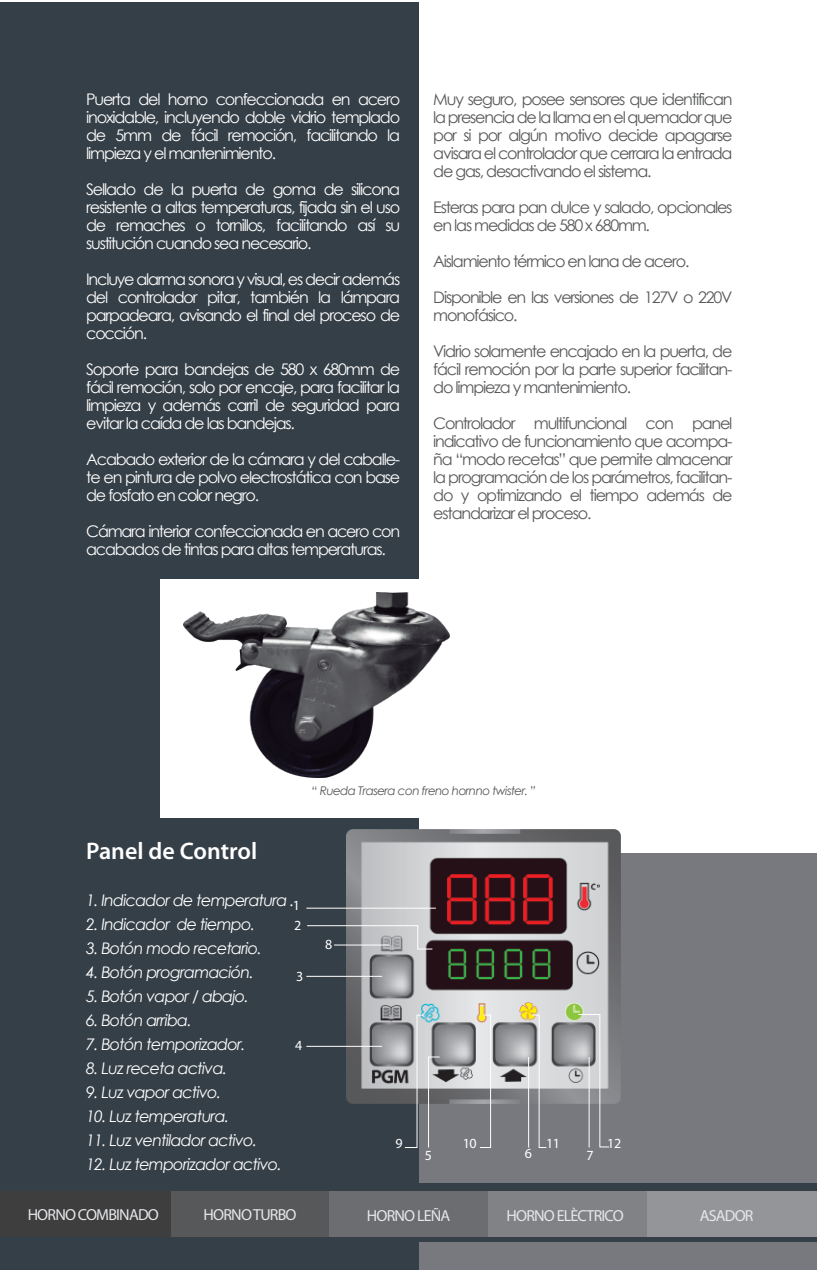
<style>
.page{position:relative;width:817px;height:1270px;background:#fff}
.page>*{position:absolute;margin:0;border:0;box-sizing:border-box;transform-origin:0 0}
.t1{font:600 24px "Myriad Pro";color:#fff}
.t2{font:16px/18px "Century Gothic";letter-spacing:-.075em;color:#fff;text-align:justify}
.t3{font:16px/18px "Century Gothic";letter-spacing:-.075em;color:#57585a;text-align:justify}
.t4{font:italic 16px "Century Gothic";letter-spacing:-.05em;color:#fff}
.t5{font:16px "Myriad Pro";letter-spacing:-.05em;color:#e6e7e9}
.t6{font:14px/19.8px "Myriad Pro";color:#fff}
.t7{font:italic 12px "Century Gothic";letter-spacing:-.05em;color:#57585a}
</style>
<div class="page">
<div style="left:0;top:853px;width:816px;height:417px;background:#77797f"></div>
<div style="left:0;top:2px;width:418px;height:1268px;background:#353f47"></div>
<div style="left:160px;top:579px;width:331px;height:239px;background:#fff"></div>
<img style="left:184px;top:593px;width:266px;height:185px">
<div style="left:0;top:1184px;width:816px;height:58px;background:#353f47"></div>
<div style="left:0;top:1191px;width:171px;height:45px;background:#3e3e3f"></div>
<div style="left:171px;top:1191px;width:158px;height:45px;background:#57585a"></div>
<div style="left:329px;top:1191px;width:159px;height:45px;background:#6c6d70"></div>
<div style="left:488px;top:1191px;width:159px;height:45px;background:#808285"></div>
<div style="left:647px;top:1191px;width:169px;height:45px;background:#939598"></div>
<img style="left:346px;top:829px;width:274px;height:274px">
<hr style="left:306px;top:908px;width:130px;height:1px;background:#fff">
<hr style="left:306px;top:976px;width:76px;height:1px;background:#fff">
<hr style="left:306px;top:1046px;width:76px;height:1px;background:#fff">
<svg style="left:404px;top:1014px;width:36px;height:134px"></svg>
<svg style="left:531px;top:1014px;width:16px;height:134px"></svg>
<svg style="left:577px;top:1013px;width:33px;height:135px"></svg>
<hr style="left:528px;top:1057px;width:1px;height:90px;background:#fff">
<hr style="left:588px;top:1057px;width:1px;height:90px;background:#fff">
<svg style="left:479px;top:1014px;width:12px;height:134px"></svg>
<svg style="left:307px;top:925px;width:126px;height:25px"></svg>
<hr style="left:334px;top:944px;width:55px;height:1px;background:#fff">
<p class="t2" style="left:86px;top:90px;width:315px">Puerta del horno confeccionada en acero inoxidable, incluyendo doble vidrio templado de 5mm de fácil remoción, facilitando la limpieza y el mantenimiento.</p>
<p class="t2" style="left:86px;top:180px;width:315px">Sellado de la puerta de goma de silicona resistente a altas temperaturas, fijada sin el uso de remaches o tornillos, facilitando así su sustitución cuando sea necesario.</p>
<p class="t2" style="left:86px;top:270px;width:315px">Incluye alarma sonora y visual, es decir además del controlador pitar, también la lámpara parpadeara, avisando el final del proceso de cocción.</p>
<p class="t2" style="left:86px;top:360px;width:315px">Soporte para bandejas de 580 x 680mm de fácil remoción, solo por encaje, para facilitar la limpieza y además carril de seguridad para evitar la caída de las bandejas.</p>
<p class="t2" style="left:86px;top:450px;width:315px">Acabado exterior de la cámara y del caballe&shy;te en pintura de polvo electrostática con base de fosfato en color negro.</p>
<p class="t2" style="left:86px;top:522px;width:315px">Cámara interior confeccionada en acero con acabados de tintas para altas temperaturas.</p>
<p class="t3" style="left:433px;top:90px;width:301px">Muy seguro, posee sensores que identifican la presencia de la llama en el quemador que por si por algún motivo decide apagarse avisara el controlador que cerrara la entrada de gas, desactivando el sistema.</p>
<p class="t3" style="left:433px;top:198px;width:300px">Esteras para pan dulce y salado, opcionales en las medidas de 580 x 680mm.</p>
<p class="t3" style="left:433px;top:252px;width:258px">Aislamiento térmico en lana de acero.</p>
<p class="t3" style="left:433px;top:288px;width:300px">Disponible en las versiones de 127V o 220V monofásico.</p>
<p class="t3" style="left:433px;top:342px;width:300px">Vidrio solamente encajado en la puerta, de fácil remoción por la parte superior facilitan&shy;do limpieza y mantenimiento.</p>
<p class="t3" style="left:433px;top:414px;width:301px">Controlador multifuncional con panel indicativo de funcionamiento que acompa&shy;ña “modo recetas” que permite almacenar la programación de los parámetros, facilitan&shy;do y optimizando el tiempo además de estandarizar el proceso.</p>
<p class="t7" style="left:311px;top:782px;width:226px">“ Rueda Trasera con freno hornno twister. ”</p>
<h1 class="t1" style="left:86px;top:835px;width:172px">Panel de Control</h1>
<p class="t4" style="left:86px;top:889px;width:210px">1. Indicador de temperatura .</p>
<p class="t4" style="left:86px;top:913px;width:170px">2. Indicador de tiempo.</p>
<p class="t4" style="left:86px;top:937px;width:177px">3. Botón modo recetario.</p>
<p class="t4" style="left:86px;top:961px;width:169px">4. Botón programación.</p>
<p class="t4" style="left:86px;top:985px;width:164px">5. Botón vapor / abajo.</p>
<p class="t4" style="left:86px;top:1009px;width:107px">6. Botón arriba.</p>
<p class="t4" style="left:86px;top:1033px;width:161px">7. Botón temporizador.</p>
<p class="t4" style="left:86px;top:1057px;width:142px">8. Luz receta activa.</p>
<p class="t4" style="left:86px;top:1081px;width:136px">9. Luz vapor activo.</p>
<p class="t4" style="left:86px;top:1105px;width:144px">10. Luz temperatura.</p>
<p class="t4" style="left:86px;top:1129px;width:173px">11. Luz ventilador activo.</p>
<p class="t4" style="left:86px;top:1153px;width:197px">12. Luz temporizador activo.</p>
<p class="t6" style="left:293px;top:895px;width:10px">1<br>2</p>
<p class="t6" style="left:296px;top:966px;width:9px">3</p>
<p class="t6" style="left:295px;top:1035px;width:9px">4</p>
<p class="t6" style="left:325px;top:934px;width:9px">8</p>
<p class="t6" style="left:395px;top:1133px;width:9px">9</p>
<p class="t6" style="left:462px;top:1133px;width:16px">10</p>
<p class="t6" style="left:546px;top:1133px;width:16px">11</p>
<p class="t6" style="left:607px;top:1133px;width:16px">12</p>
<p class="t6" style="left:425px;top:1145px;width:9px">5</p>
<p class="t6" style="left:586px;top:1145px;width:9px">7</p>
<p class="t6" style="left:525px;top:1143px;width:9px">6</p>
<p class="t5" style="left:28px;top:1205px;width:133px">HORNO COMBINADO</p>
<p class="t5" style="left:203px;top:1205px;width:94px">HORNO TURBO</p>
<p class="t5" style="left:367px;top:1206px;width:85px">HORNO LEÑA</p>
<p class="t5" style="left:506px;top:1206px;width:119px">HORNO ELÈCTRICO</p>
<p class="t5" style="left:699px;top:1206px;width:55px">ASADOR</p>
</div>
